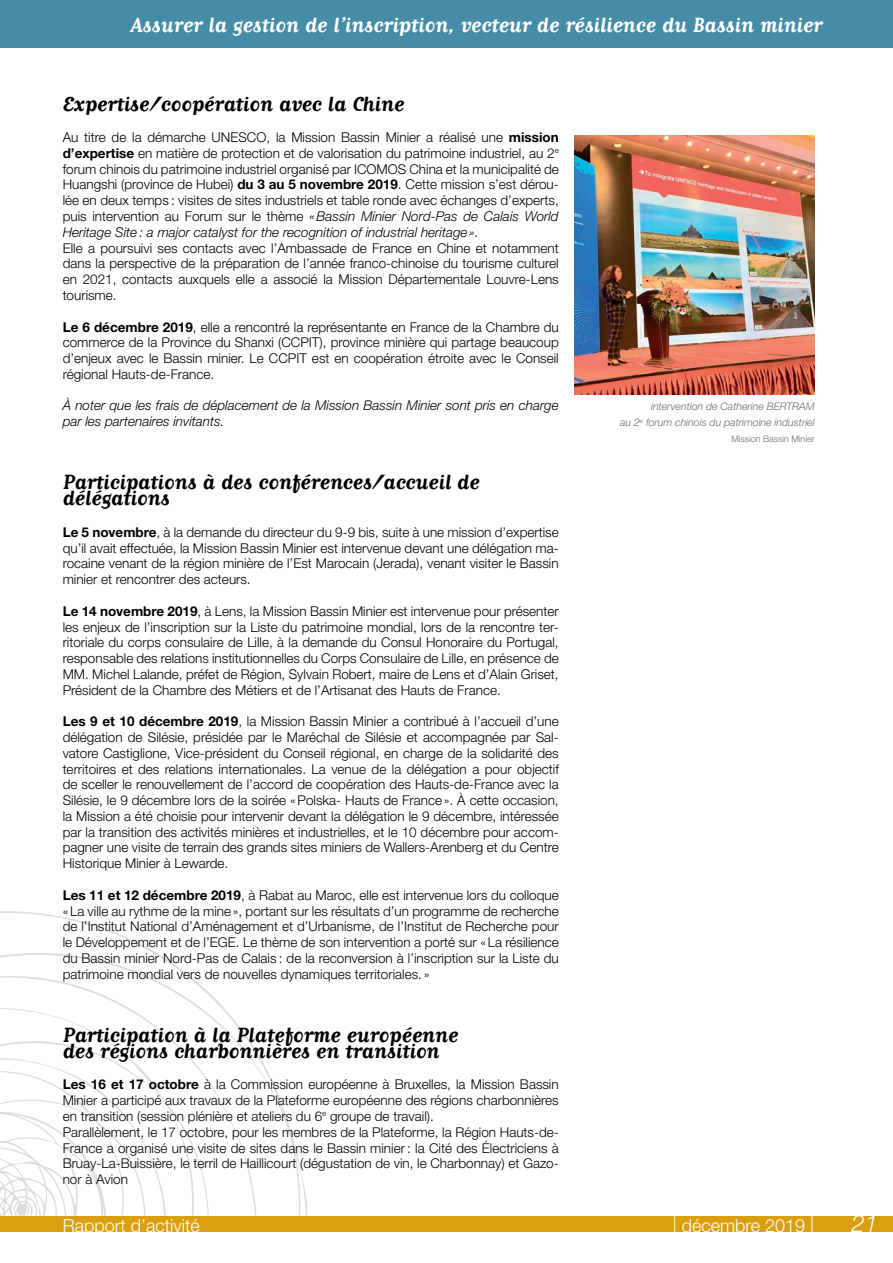
<style>
.page{position:relative;width:893px;height:1263px;background:#fff}
.page>*{position:absolute;margin:0;border:0;box-sizing:border-box;transform-origin:0 0}
.t1{font:700 24px "Matrix Script";color:#000}
.t2{font:700 24px "Matrix Script";color:#fff}
.t3{font:italic 300 24px "Helvetica Neue LT Std";color:#fff}
.t4{font:300 18px "Helvetica Neue LT Std";color:#fff}
.t5{font:300 13.5px/15.8px "Helvetica Neue LT Std";color:#000;text-align:justify}
.t6{font:italic 300 13.5px/15.8px "Helvetica Neue LT Std";color:#000}
.t7{font:italic 300 10.5px/15.8px "Helvetica Neue LT Std";color:#6c6d70;text-align:right}
.t8{font:300 9px "Helvetica Neue LT Std";color:#6c6d70}
.s1{font-weight:700}
.s2{font-style:italic}
.s3{font-size:27px}
</style>
<div class="page">
<div style="left:0;top:1216px;width:893px;height:15px;background:#da9f0f"></div>
<svg style="left:0;top:911px;width:307px;height:305px"></svg>
<svg style="left:0;top:1008px;width:209px;height:208px"></svg>
<div style="left:0;top:0;width:893px;height:47px;background:#468ca6"></div>
<img style="left:574px;top:135px;width:241px;height:260px">
<h1 class="t2" style="left:131px;top:13px;width:693px">Assurer la gestion de l’inscription, vecteur de résilience du Bassin minier</h1>
<h1 class="t1" style="left:63px;top:92px;width:343px">Expertise/coopération avec la Chine</h1>
<p class="t5" style="left:63px;top:129px;width:498px">Au titre de la démarche UNESCO, la Mission Bassin Minier a réalisé une <span class="s1">mission d’expertise</span> en matière de protection et de valorisation du patrimoine industriel, au 2<sup>e </sup>forum chinois du patrimoine industriel organisé par ICOMOS China et la municipalité de Huangshi (province de Hubei) <span class="s1">du 3 au 5 novembre 2019</span>. Cette mission s’est dérou&shy;lée en deux temps : visites de sites industriels et table ronde avec échanges d’experts, puis intervention au Forum sur le thème <span class="s2">« Bassin Minier Nord-Pas de Calais World Heritage Site : a major catalyst for the recognition of industrial heritage ».</span></p>
<p class="t5" style="left:63px;top:240px;width:498px">Elle a poursuivi ses contacts avec l’Ambassade de France en Chine et notamment dans la perspective de la préparation de l’année franco-chinoise du tourisme culturel en 2021, contacts auxquels elle a associé la Mission Départementale Louvre-Lens tourisme.</p>
<p class="t5" style="left:63px;top:319px;width:498px"><span class="s1">Le 6 décembre 2019</span>, elle a rencontré la représentante en France de la Chambre du commerce de la Province du Shanxi (CCPIT), province minière qui partage beaucoup d’enjeux avec le Bassin minier. Le CCPIT est en coopération étroite avec le Conseil régional Hauts-de-France.</p>
<p class="t6" style="left:63px;top:398px;width:498px">À noter que les frais de déplacement de la Mission Bassin Minier sont pris en charge par les partenaires invitants.</p>
<h1 class="t1" style="left:63px;top:470px;width:419px">Participations à des conférences/accueil de</h1>
<h1 class="t1" style="left:63px;top:486px;width:109px">délégations</h1>
<p class="t5" style="left:63px;top:524px;width:498px"><span class="s1">Le 5 novembre</span>, à la demande du directeur du 9-9 bis, suite à une mission d’expertise qu’il avait effectuée, la Mission Bassin Minier est intervenue devant une délégation ma&shy;rocaine venant de la région minière de l’Est Marocain (Jerada), venant visiter le Bassin minier et rencontrer des acteurs.</p>
<p class="t5" style="left:63px;top:603px;width:498px"><span class="s1">Le 14 novembre 2019</span>, à Lens, la Mission Bassin Minier est intervenue pour présenter les enjeux de l’inscription sur la Liste du patrimoine mondial, lors de la rencontre ter&shy;ritoriale du corps consulaire de Lille, à la demande du Consul Honoraire du Portugal, responsable des relations institutionnelles du Corps Consulaire de Lille, en présence de MM. Michel Lalande, préfet de Région, Sylvain Robert, maire de Lens et d’Alain Griset, Président de la Chambre des Métiers et de l’Artisanat des Hauts de France.</p>
<p class="t5" style="left:63px;top:713px;width:498px"><span class="s1">Les 9 et 10 décembre 2019</span>, la Mission Bassin Minier a contribué à l’accueil d’une délégation de Silésie, présidée par le Maréchal de Silésie et accompagnée par Sal&shy;vatore Castiglione, Vice-président du Conseil régional, en charge de la solidarité des territoires et des relations internationales. La venue de la délégation a pour objectif de sceller le renouvellement de l’accord de coopération des Hauts-de-France avec la Silésie, le 9 décembre lors de la soirée « Polska- Hauts de France ». À cette occasion, la Mission a été choisie pour intervenir devant la délégation le 9 décembre, intéressée par la transition des activités minières et industrielles, et le 10 décembre pour accom&shy;pagner une visite de terrain des grands sites miniers de Wallers-Arenberg et du Centre Historique Minier à Lewarde.</p>
<p class="t5" style="left:63px;top:887px;width:498px"><span class="s1">Les 11 et 12 décembre 2019</span>, à Rabat au Maroc, elle est intervenue lors du colloque « La ville au rythme de la mine », portant sur les résultats d’un programme de recherche de l’Institut National d’Aménagement et d’Urbanisme, de l’Institut de Recherche pour le Développement et de l’EGE. Le thème de son intervention a porté sur « La résilience du Bassin minier Nord-Pas de Calais : de la reconversion à l’inscription sur la Liste du patrimoine mondial vers de nouvelles dynamiques territoriales. »</p>
<h1 class="t1" style="left:63px;top:1023px;width:397px">Participation à la Plateforme européenne</h1>
<h1 class="t1" style="left:63px;top:1039px;width:378px">des régions charbonnières en transition</h1>
<p class="t5" style="left:63px;top:1076px;width:498px;text-align:left"><span class="s1">Les 16 et 17 octobre</span> à la Commission européenne à Bruxelles, la Mission Bassin Minier a participé aux travaux de la Plateforme européenne des régions charbonnières en transition (session plénière et ateliers du 6<sup>e</sup> groupe de travail).<br>Parallèlement, le 17 octobre, pour les membres de la Plateforme, la Région Hauts-de-France a organisé une visite de sites dans le Bassin minier : la Cité des Électriciens à Bruay-La-Buissière, le terril de Haillicourt (dégustation de vin, le Charbonnay) et Gazo&shy;nor à Avion</p>
<p class="t7" style="left:620px;top:399px;width:196px">intervention de Catherine BERTRAM<br>au 2<sup>e</sup> forum chinois du patrimoine industriel</p>
<p class="t8" style="left:731px;top:433px;width:85px">Mission Bassin Minier</p>
<h2 class="t4" style="left:63px;top:1215px;width:139px">Rapport d’activité</h2>
<h2 class="t4" style="left:673px;top:1215px;width:143px"><span class="s3">|</span> décembre 2019 <span class="s3">|</span></h2>
<h1 class="t3" style="left:851px;top:1209px;width:28px">21</h1>
</div>
